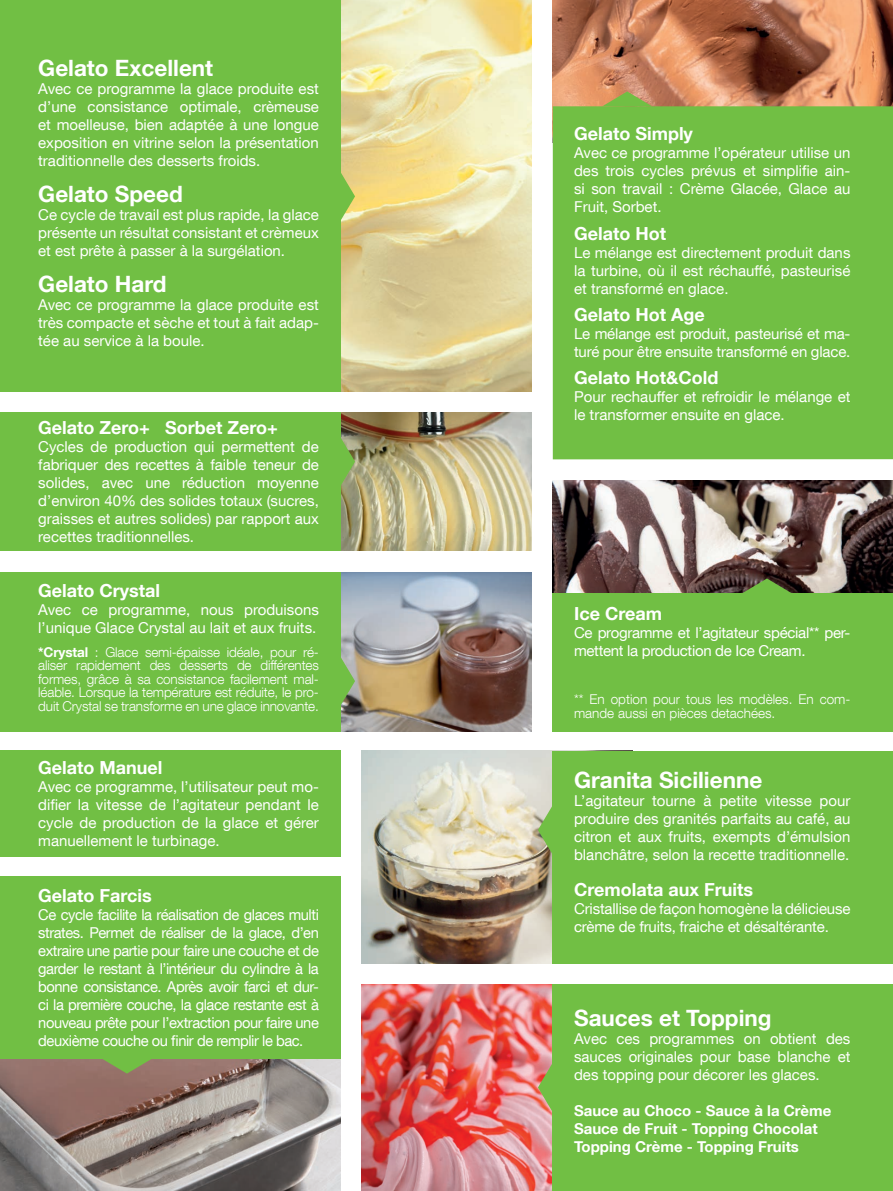
<style>
.page{position:relative;width:893px;height:1191px;background:#fff}
.page>*{position:absolute;margin:0;border:0;box-sizing:border-box;transform-origin:0 0}
.t1{font:700 22.5px "Helvetica Neue LT Com";color:#fff}
.t2{font:700 18px "Helvetica Neue LT Com";color:#fff}
.t3{font:15px/18px "Helvetica Neue LT Com";color:#fff;text-align:justify}
.t4{font:700 15px/18px "Helvetica Neue LT Com";color:#fff}
.t5{font:15px/18px "Helvetica Neue LT Com";letter-spacing:-.02em;color:#fff}
.t6{font:300 13.5px/13.5px "Helvetica Neue LT Com";color:#fff}
.s1{font-weight:700}
</style>
<div class="page">
<img style="left:340px;top:412px;width:191px;height:139px">
<img style="left:553px;top:0;width:340px;height:106px">
<div style="left:553px;top:106px;width:340px;height:353px;background:#71bf44"></div>
<svg style="left:602px;top:91px;width:50px;height:15px"></svg>
<img style="left:340px;top:572px;width:191px;height:159px">
<img style="left:361px;top:750px;width:192px;height:213px">
<img style="left:361px;top:984px;width:192px;height:207px">
<div style="left:553px;top:984px;width:340px;height:207px;background:#71bf44"></div>
<img style="left:340px;top:0;width:191px;height:391px">
<div style="left:0;top:0;width:340px;height:391px;background:#71bf44"></div>
<img style="left:0;top:1058px;width:340px;height:133px">
<div style="left:553px;top:750px;width:340px;height:213px;background:#71bf44"></div>
<div style="left:0;top:876px;width:340px;height:182px;background:#71bf44"></div>
<div style="left:0;top:750px;width:340px;height:107px;background:#71bf44"></div>
<svg style="left:340px;top:437px;width:15px;height:49px"></svg>
<svg style="left:340px;top:656px;width:15px;height:50px"></svg>
<svg style="left:340px;top:171px;width:15px;height:50px"></svg>
<div style="left:0;top:412px;width:340px;height:139px;background:#71bf44"></div>
<div style="left:0;top:572px;width:340px;height:159px;background:#71bf44"></div>
<img style="left:553px;top:480px;width:340px;height:113px">
<svg style="left:742px;top:578px;width:50px;height:15px"></svg>
<div style="left:553px;top:593px;width:340px;height:138px;background:#71bf44"></div>
<svg style="left:102px;top:1058px;width:50px;height:15px"></svg>
<svg style="left:538px;top:1062px;width:15px;height:50px"></svg>
<svg style="left:538px;top:805px;width:15px;height:50px"></svg>
<h1 class="t1" style="left:38px;top:53px;width:176px">Gelato Excellent</h1>
<p class="t3" style="left:38px;top:79px;width:282px">Avec ce programme la glace produite est d’une consistance optimale, crèmeuse et moelleuse, bien adaptée à une longue exposition en vitrine selon la présentation traditionnelle des desserts froids.</p>
<h1 class="t1" style="left:38px;top:179px;width:146px">Gelato Speed</h1>
<p class="t3" style="left:38px;top:205px;width:282px">Ce cycle de travail est plus rapide, la glace présente un résultat consistant et crèmeux et est prête à passer à la surgélation.</p>
<h1 class="t1" style="left:38px;top:269px;width:130px">Gelato Hard</h1>
<p class="t3" style="left:38px;top:295px;width:282px">Avec ce programme la glace produite est très compacte et sèche et tout à fait adap&shy;tée au service à la boule.</p>
<p class="t2" style="left:38px;top:416px;width:241px">Gelato Zero+ Sorbet Zero+</p>
<p class="t3" style="left:38px;top:437px;width:282px">Cycles de production qui permettent de fabriquer des recettes à faible teneur de solides, avec une réduction moyenne d’environ 40% des solides totaux (sucres, graisses et autres solides) par rapport aux recettes traditionnelles.</p>
<p class="t2" style="left:38px;top:579px;width:123px">Gelato Crystal</p>
<p class="t3" style="left:38px;top:600px;width:282px">Avec ce programme, nous produisons l’unique Glace Crystal au lait et aux fruits.</p>
<p class="t6" style="left:38px;top:645px;width:282px;text-align:justify"><span class="s1">*Crystal</span> : Glace semi-épaisse idéale, pour ré&shy;aliser rapidement des desserts de différentes formes, grâce à sa consistance facilement mal&shy;léable. Lorsque la température est réduite, le pro&shy;duit Crystal se transforme en une glace innovante.</p>
<p class="t2" style="left:38px;top:756px;width:126px">Gelato Manuel</p>
<p class="t3" style="left:38px;top:777px;width:282px">Avec ce programme, l’utilisateur peut mo&shy;difier la vitesse de l’agitateur pendant le cycle de production de la glace et gérer manuellement le turbinage.</p>
<p class="t2" style="left:38px;top:884px;width:115px">Gelato Farcis</p>
<p class="t3" style="left:38px;top:905px;width:282px">Ce cycle facilite la réalisation de glaces multi strates. Permet de réaliser de la glace, d’en extraire une partie pour faire une couche et de garder le restant à l’intérieur du cylindre à la bonne consistance. Après avoir farci et dur&shy;ci la première couche, la glace restante est à nouveau prête pour l’extraction pour faire une deuxième couche ou finir de remplir le bac.</p>
<p class="t2" style="left:574px;top:123px;width:120px">Gelato Simply</p>
<p class="t3" style="left:574px;top:144px;width:278px">Avec ce programme l’opérateur utilise un des trois cycles prévus et simplifie ain&shy;si son travail : Crème Glacée, Glace au Fruit, Sorbet.</p>
<p class="t2" style="left:574px;top:222px;width:93px">Gelato Hot</p>
<p class="t3" style="left:574px;top:243px;width:278px">Le mélange est directement produit dans la turbine, où il est réchauffé, pasteurisé et transformé en glace.</p>
<p class="t2" style="left:574px;top:303px;width:132px">Gelato Hot Age</p>
<p class="t3" style="left:574px;top:324px;width:278px">Le mélange est produit, pasteurisé et ma&shy;turé pour être ensuite transformé en glace.</p>
<p class="t2" style="left:574px;top:366px;width:146px">Gelato Hot&amp;Cold</p>
<p class="t3" style="left:574px;top:387px;width:278px">Pour rechauffer et refroidir le mélange et le transformer ensuite en glace.</p>
<p class="t2" style="left:574px;top:602px;width:89px">Ice Cream</p>
<p class="t5" style="left:574px;top:623px;width:278px">Ce programme et l’agitateur spécial** per&shy;mettent la production de Ice Cream.</p>
<p class="t6" style="left:574px;top:692px;width:278px">** En option pour tous les modèles. En com&shy;mande aussi en pièces detachées.</p>
<h1 class="t1" style="left:574px;top:766px;width:190px">Granita Sicilienne</h1>
<p class="t3" style="left:574px;top:791px;width:278px">L’agitateur tourne à petite vitesse pour produire des granités parfaits au café, au citron et aux fruits, exempts d’émulsion blanchâtre, selon la recette traditionnelle.</p>
<p class="t2" style="left:574px;top:878px;width:180px">Cremolata aux Fruits</p>
<p class="t3" style="left:574px;top:899px;width:278px">Cristallise de façon homogène la délicieuse crème de fruits, fraiche et désaltérante.</p>
<h1 class="t1" style="left:574px;top:1004px;width:199px">Sauces et Topping</h1>
<p class="t3" style="left:574px;top:1029px;width:278px">Avec ces programmes on obtient des sauces originales pour base blanche et des topping pour décorer les glaces.</p>
<p class="t4" style="left:574px;top:1101px;width:259px">Sauce au Choco - Sauce à la Crème<br>Sauce de Fruit - Topping Chocolat<br>Topping Crème - Topping Fruits</p>
</div>
